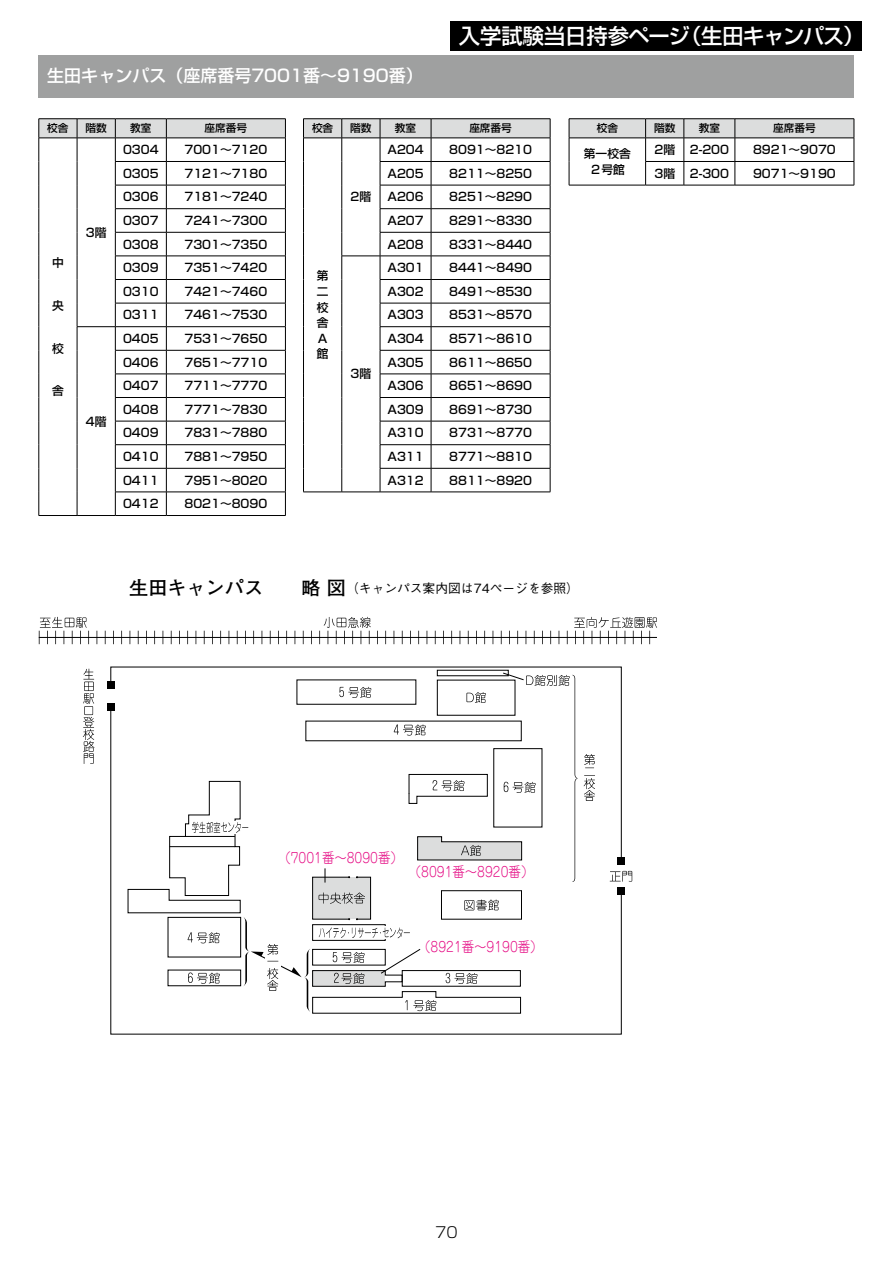
<style>
.page{position:relative;width:893px;height:1263px;background:#fff}
.page>*{position:absolute;margin:0;border:0;box-sizing:border-box;transform-origin:0 0}
.t1{font:500 21.3px "Shin Go Pr 6";letter-spacing:-.015em;color:#fff}
.t2{font:500 16.95px "Shin Go Pr 6";color:#fff}
.t3{font:300 14.85px "Shin Go Pr 6";color:#000}
.t4{font:300 13.8px "Jun 101 Pro";color:#e4007f;scale:.9 1}
.t5{font:500 12.75px "Gothic BBB Pr 6";color:#000}
.t6{font:500 11.7px/15.6px "Shin Go Pr 6";color:#000;text-align:justify}
.t7{font:500 10.65px "Shin Go Pr 6";color:#000}
.s1{font-family:"Futo Go B101 Pr 6";font-weight:700;font-size:19.2px}
</style>
<div class="page">
<div style="left:450px;top:21px;width:412px;height:30px;background:#000"></div>
<div style="left:39px;top:55px;width:815px;height:42px;background:#9fa0a0"></div>
<hr style="left:39px;top:118px;width:38px;height:1px;background:#000">
<hr style="left:77px;top:118px;width:38px;height:1px;background:#000">
<hr style="left:115px;top:118px;width:51px;height:1px;background:#000">
<hr style="left:166px;top:118px;width:120px;height:1px;background:#000">
<svg style="left:39px;top:119px;width:247px;height:396px"></svg>
<hr style="left:39px;top:515px;width:38px;height:1px;background:#000">
<hr style="left:77px;top:515px;width:38px;height:1px;background:#000">
<hr style="left:115px;top:515px;width:51px;height:1px;background:#000">
<hr style="left:166px;top:515px;width:120px;height:1px;background:#000">
<hr style="left:303px;top:118px;width:39px;height:1px;background:#000">
<hr style="left:342px;top:118px;width:38px;height:1px;background:#000">
<hr style="left:380px;top:118px;width:51px;height:1px;background:#000">
<hr style="left:431px;top:118px;width:119px;height:1px;background:#000">
<svg style="left:303px;top:119px;width:248px;height:373px"></svg>
<hr style="left:303px;top:492px;width:39px;height:1px;background:#000">
<hr style="left:342px;top:492px;width:38px;height:1px;background:#000">
<hr style="left:380px;top:492px;width:51px;height:1px;background:#000">
<hr style="left:431px;top:492px;width:119px;height:1px;background:#000">
<hr style="left:569px;top:118px;width:77px;height:1px;background:#000">
<hr style="left:646px;top:118px;width:38px;height:1px;background:#000">
<hr style="left:684px;top:118px;width:51px;height:1px;background:#000">
<hr style="left:735px;top:118px;width:119px;height:1px;background:#000">
<svg style="left:569px;top:119px;width:286px;height:66px"></svg>
<hr style="left:569px;top:185px;width:77px;height:1px;background:#000">
<hr style="left:646px;top:185px;width:38px;height:1px;background:#000">
<hr style="left:684px;top:185px;width:51px;height:1px;background:#000">
<hr style="left:735px;top:185px;width:119px;height:1px;background:#000">
<svg style="left:110px;top:666px;width:512px;height:40px"></svg>
<svg style="left:110px;top:706px;width:512px;height:328px"></svg>
<div style="left:107px;top:682px;width:7px;height:7px;background:#000"></div>
<div style="left:107px;top:703px;width:7px;height:7px;background:#000"></div>
<div style="left:618px;top:858px;width:7px;height:7px;background:#000"></div>
<div style="left:618px;top:888px;width:7px;height:7px;background:#000"></div>
<svg style="left:83px;top:669px;width:11px;height:95px"></svg>
<svg style="left:610px;top:871px;width:22px;height:11px"></svg>
<svg style="left:584px;top:754px;width:11px;height:47px"></svg>
<svg style="left:39px;top:617px;width:618px;height:27px"></svg>
<svg style="left:128px;top:670px;width:449px;height:344px"></svg>
<h1 class="t1" style="left:459px;top:19px;width:407px">入学試験当日持参ページ（生田キャンパス）</h1>
<h2 class="t2" style="left:47px;top:62px;width:377px">生田キャンパス（座席番号7001番～9190番）</h2>
<p class="t7" style="left:47px;top:120px;width:23px">校舎</p>
<p class="t7" style="left:86px;top:120px;width:23px">階数</p>
<p class="t7" style="left:130px;top:120px;width:23px">教室</p>
<p class="t7" style="left:205px;top:120px;width:44px">座席番号</p>
<p class="t7" style="left:312px;top:120px;width:23px">校舎</p>
<p class="t7" style="left:350px;top:120px;width:23px">階数</p>
<p class="t7" style="left:395px;top:120px;width:23px">教室</p>
<p class="t7" style="left:469px;top:120px;width:44px">座席番号</p>
<p class="t6" style="left:52px;top:254px;width:12px">中</p>
<p class="t6" style="left:52px;top:297px;width:13px">央</p>
<p class="t6" style="left:52px;top:340px;width:13px">校</p>
<p class="t6" style="left:52px;top:382px;width:13px">舎</p>
<p class="t6" style="left:86px;top:224px;width:22px">3階</p>
<p class="t6" style="left:86px;top:413px;width:22px">4階</p>
<p class="t6" style="left:123px;top:141px;width:37px">0304</p>
<p class="t6" style="left:185px;top:141px;width:84px">7001～7120</p>
<p class="t6" style="left:123px;top:165px;width:37px">0305</p>
<p class="t6" style="left:185px;top:165px;width:84px">7121～7180</p>
<p class="t6" style="left:123px;top:188px;width:37px">0306</p>
<p class="t6" style="left:185px;top:188px;width:84px">7181～7240</p>
<p class="t6" style="left:123px;top:212px;width:37px">0307</p>
<p class="t6" style="left:185px;top:212px;width:84px">7241～7300</p>
<p class="t6" style="left:123px;top:236px;width:37px">0308</p>
<p class="t6" style="left:185px;top:236px;width:84px">7301～7350</p>
<p class="t6" style="left:123px;top:259px;width:37px">0309</p>
<p class="t6" style="left:185px;top:259px;width:84px">7351～7420</p>
<p class="t6" style="left:123px;top:283px;width:37px">0310</p>
<p class="t6" style="left:185px;top:283px;width:84px">7421～7460</p>
<p class="t6" style="left:123px;top:306px;width:37px">0311</p>
<p class="t6" style="left:185px;top:306px;width:84px">7461～7530</p>
<p class="t6" style="left:123px;top:330px;width:37px">0405</p>
<p class="t6" style="left:185px;top:330px;width:84px">7531～7650</p>
<p class="t6" style="left:123px;top:354px;width:37px">0406</p>
<p class="t6" style="left:185px;top:354px;width:84px">7651～7710</p>
<p class="t6" style="left:123px;top:377px;width:37px">0407</p>
<p class="t6" style="left:185px;top:377px;width:84px">7711～7770</p>
<p class="t6" style="left:123px;top:401px;width:37px">0408</p>
<p class="t6" style="left:185px;top:401px;width:84px">7771～7830</p>
<p class="t6" style="left:123px;top:424px;width:37px">0409</p>
<p class="t6" style="left:185px;top:424px;width:84px">7831～7880</p>
<p class="t6" style="left:123px;top:448px;width:37px">0410</p>
<p class="t6" style="left:185px;top:448px;width:84px">7881～7950</p>
<p class="t6" style="left:123px;top:472px;width:37px">0411</p>
<p class="t6" style="left:185px;top:472px;width:84px">7951～8020</p>
<p class="t6" style="left:123px;top:495px;width:37px">0412</p>
<p class="t6" style="left:185px;top:495px;width:84px">8021～8090</p>
<p class="t6" style="left:317px;top:267px;width:13px">第二校舎Ａ館</p>
<p class="t6" style="left:351px;top:188px;width:22px">2階</p>
<p class="t6" style="left:351px;top:365px;width:22px">3階</p>
<p class="t6" style="left:387px;top:141px;width:38px">A204</p>
<p class="t6" style="left:449px;top:141px;width:84px">8091～8210</p>
<p class="t6" style="left:387px;top:165px;width:38px">A205</p>
<p class="t6" style="left:449px;top:165px;width:84px">8211～8250</p>
<p class="t6" style="left:387px;top:188px;width:38px">A206</p>
<p class="t6" style="left:449px;top:188px;width:84px">8251～8290</p>
<p class="t6" style="left:387px;top:212px;width:38px">A207</p>
<p class="t6" style="left:449px;top:212px;width:84px">8291～8330</p>
<p class="t6" style="left:387px;top:236px;width:38px">A208</p>
<p class="t6" style="left:449px;top:236px;width:84px">8331～8440</p>
<p class="t6" style="left:387px;top:259px;width:38px">A301</p>
<p class="t6" style="left:449px;top:259px;width:84px">8441～8490</p>
<p class="t6" style="left:387px;top:283px;width:38px">A302</p>
<p class="t6" style="left:449px;top:283px;width:84px">8491～8530</p>
<p class="t6" style="left:387px;top:306px;width:38px">A303</p>
<p class="t6" style="left:449px;top:306px;width:84px">8531～8570</p>
<p class="t6" style="left:387px;top:330px;width:38px">A304</p>
<p class="t6" style="left:449px;top:330px;width:84px">8571～8610</p>
<p class="t6" style="left:387px;top:354px;width:38px">A305</p>
<p class="t6" style="left:449px;top:354px;width:84px">8611～8650</p>
<p class="t6" style="left:387px;top:377px;width:38px">A306</p>
<p class="t6" style="left:449px;top:377px;width:84px">8651～8690</p>
<p class="t6" style="left:387px;top:401px;width:38px">A309</p>
<p class="t6" style="left:449px;top:401px;width:84px">8691～8730</p>
<p class="t6" style="left:387px;top:424px;width:38px">A310</p>
<p class="t6" style="left:449px;top:424px;width:84px">8731～8770</p>
<p class="t6" style="left:387px;top:448px;width:38px">A311</p>
<p class="t6" style="left:449px;top:448px;width:84px">8771～8810</p>
<p class="t6" style="left:387px;top:472px;width:38px">A312</p>
<p class="t6" style="left:449px;top:472px;width:84px">8811～8920</p>
<p class="t7" style="left:597px;top:120px;width:23px">校舎</p>
<p class="t7" style="left:654px;top:120px;width:23px">階数</p>
<p class="t7" style="left:699px;top:120px;width:23px">教室</p>
<p class="t7" style="left:773px;top:120px;width:44px">座席番号</p>
<p class="t6" style="left:584px;top:145px;width:48px;text-align:center">第一校舎<br>２号館</p>
<p class="t6" style="left:654px;top:141px;width:22px">2階</p>
<p class="t6" style="left:690px;top:141px;width:41px">2-200</p>
<p class="t6" style="left:753px;top:141px;width:84px">8921～9070</p>
<p class="t6" style="left:654px;top:165px;width:22px">3階</p>
<p class="t6" style="left:690px;top:165px;width:41px">2-300</p>
<p class="t6" style="left:753px;top:165px;width:84px">9071～9190</p>
<p class="t5" style="left:129px;top:578px;width:451px"><span class="s1">生田キャンパス　　略 図</span>（キャンパス案内図は74ページを参照）</p>
<p class="t4" style="left:278px;top:847px;width:140px">（7001番～8090番）</p>
<p class="t4" style="left:409px;top:861px;width:140px">（8091番～8920番）</p>
<p class="t4" style="left:418px;top:935px;width:140px">（8921番～9190番）</p>
<p class="t3" style="left:435px;top:1220px;width:24px">70</p>
</div>
